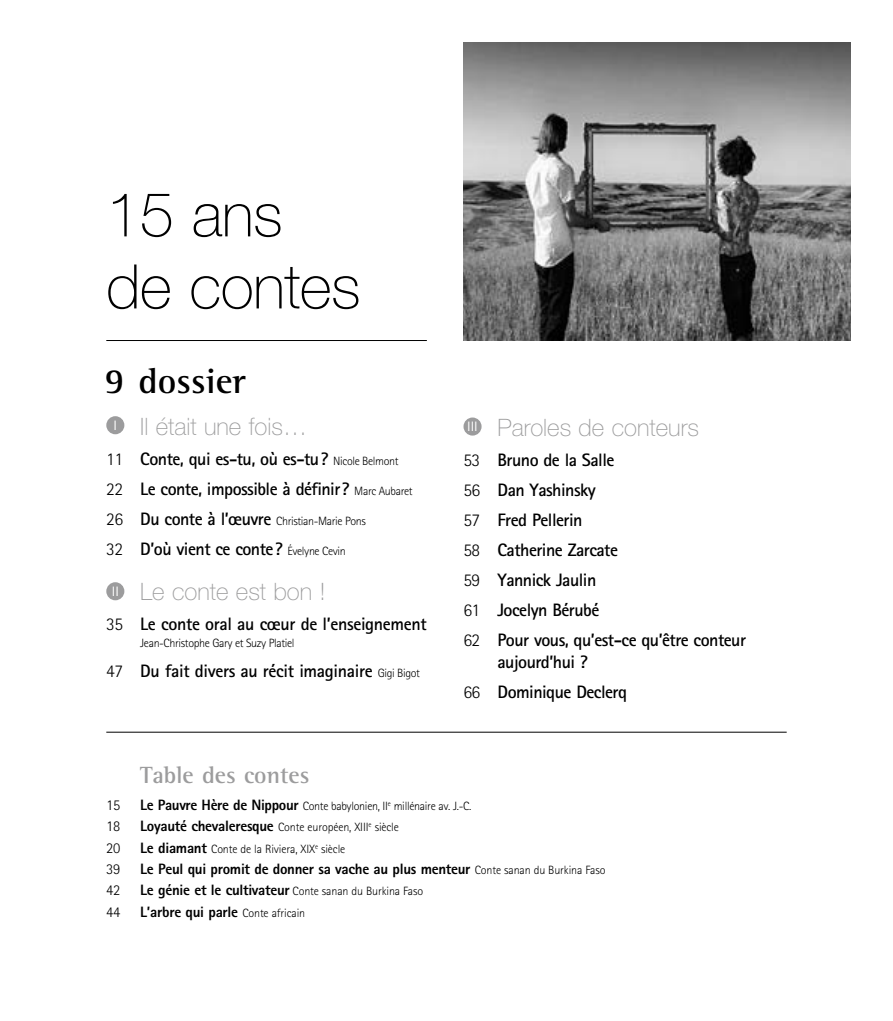
<style>
.page{position:relative;width:893px;height:1021px;background:#fff}
.page>*{position:absolute;margin:0;border:0;box-sizing:border-box;transform-origin:0 0}
.t1{font:100 61.5px/72px "Helvetica Neue LT Pro";letter-spacing:-.01em;color:#000}
.t2{font:700 36px "Rotis Semi Serif";color:#000}
.t3{font:100 24px "Helvetica Neue LT Pro";color:#9c9c9d}
.t4{font:700 24px "Rotis Semi Serif";color:#9c9c9d}
.t5{font:700 18px/30.2px "Rotis Sans Serif";letter-spacing:-.03em;color:#000}
.t6{font:800 15px "Rotis Sans Serif";letter-spacing:-.02em;color:#000}
.t7{font:300 15px "Rotis Sans Serif";letter-spacing:-.02em;color:#000}
.t8{font:300 12px "Rotis Sans Serif";letter-spacing:-.025em;color:#000}
.s1{font-weight:300}
.s2{font-weight:300;font-size:12px}
.s3{font-size:18px}
.s4{font-weight:700;font-size:18px}
.s5{font-weight:800;font-size:15px}
</style>
<div class="page">
<hr style="left:106px;top:340px;width:321px;height:1px;background:#000">
<hr style="left:106px;top:732px;width:681px;height:1px;background:#000">
<img style="left:463px;top:43px;width:387px;height:297px">
<div style="left:106px;top:416px;width:18px;height:18px;background:#9c9c9d;border-radius:50%"></div>
<div style="left:106px;top:582px;width:18px;height:18px;background:#9c9c9d;border-radius:50%"></div>
<div style="left:463px;top:417px;width:19px;height:18px;background:#9c9c9d;border-radius:50%"></div>
<h1 class="t1" style="left:106px;top:178px;width:256px">15 ans de contes</h1>
<h2 class="t2" style="left:104px;top:359px;width:143px">9 dossier</h2>
<h3 class="t3" style="left:114px;top:412px;width:195px"><sup>I</sup> Il était une fois…</h3>
<p class="t5" style="left:106px;top:443px;width:308px"><span class="s1">11</span> Conte, qui es-tu, où es-tu? <span class="s2">Nicole Belmont<br></span><span class="s1">22</span> Le conte, impossible à définir? <span class="s2">Marc Aubaret</span></p>
<p class="t8" style="left:106px;top:514px;width:261px"><span class="s3">26</span> <span class="s4">Du conte à l’œuvre</span> Christian-Marie Pons</p>
<p class="t5" style="left:106px;top:533px;width:241px"><span class="s1">32</span> D’où vient ce conte? <span class="s2">Évelyne Cevin</span></p>
<h3 class="t3" style="left:112px;top:578px;width:215px"><sup>II</sup> Le conte est bon !</h3>
<p class="t5" style="left:106px;top:609px;width:322px"><span class="s1">35</span> Le conte oral au cœur de l’enseignement</p>
<p class="t8" style="left:140px;top:636px;width:156px">Jean-Christophe Gary et Suzy Platiel</p>
<p class="t5" style="left:106px;top:655px;width:315px"><span class="s1">47</span> Du fait divers au récit imaginaire <span class="s2">Gigi Bigot</span></p>
<h3 class="t4" style="left:140px;top:760px;width:171px">Table des contes</h3>
<h3 class="t3" style="left:467px;top:413px;width:233px"><sup>III</sup> Paroles de conteurs</h3>
<p class="t5" style="left:463px;top:444px;width:284px"><span class="s1">53</span> Bruno de la Salle<br><span class="s1">56</span> Dan Yashinsky<br><span class="s1">57</span> Fred Pellerin<br><span class="s1">58</span> Catherine Zarcate<br><span class="s1">59</span> Yannick Jaulin<br><span class="s1">61</span> Jocelyn Bérubé<br><span class="s1">62</span> Pour vous, qu’est-ce qu’être conteur</p>
<p class="t5" style="left:463px;top:646px;width:165px;text-align:center">aujourd’hui ?<br><span class="s1">66</span> Dominique Declerq</p>
<p class="t7" style="left:106px;top:796px;width:16px">15</p>
<p class="t8" style="left:140px;top:798px;width:332px"><span class="s5">Le Pauvre Hère de Nippour</span> Conte babylonien, II<sup>e</sup> millénaire av. J.-C.</p>
<p class="t7" style="left:106px;top:817px;width:16px">18</p>
<p class="t8" style="left:140px;top:820px;width:260px"><span class="s5">Loyauté chevaleresque</span> Conte européen, XIII<sup>e</sup> siècle</p>
<p class="t7" style="left:106px;top:838px;width:16px">20</p>
<p class="t8" style="left:140px;top:841px;width:207px"><span class="s5">Le diamant</span> Conte de la Riviera, XIX<sup>e</sup> siècle</p>
<p class="t7" style="left:106px;top:860px;width:16px">39</p>
<p class="t6" style="left:140px;top:859px;width:467px">Le Peul qui promit de donner sa vache au plus menteur <span class="s2">Conte sanan du Burkina Faso</span></p>
<p class="t7" style="left:106px;top:881px;width:16px">42</p>
<p class="t8" style="left:140px;top:884px;width:284px"><span class="s5">Le génie et le cultivateur</span> Conte sanan du Burkina Faso</p>
<p class="t7" style="left:106px;top:903px;width:16px">44</p>
<p class="t6" style="left:140px;top:902px;width:166px">L’arbre qui parle <span class="s2">Conte africain</span></p>
</div>
